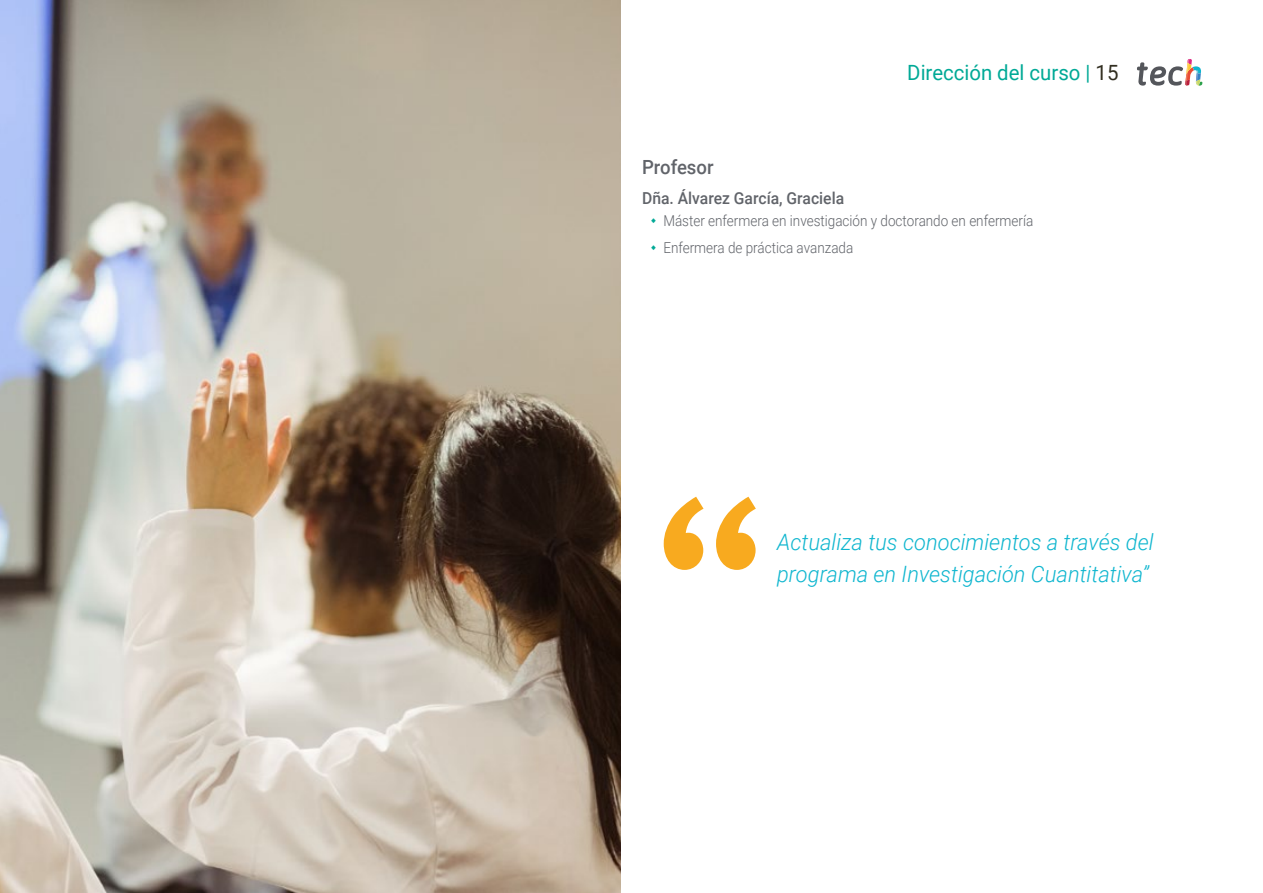
<style>
.page{position:relative;width:1263px;height:893px;background:#fff}
.page>*{position:absolute;margin:0;border:0;box-sizing:border-box;transform-origin:0 0}
.t1{font:italic 300 22.5px/31.5px "Roboto";color:#0fb6cf}
.t2{font:21px "Roboto";color:#00a996}
.t3{font:500 19.5px "Roboto";color:#61646a;scale:.95 1}
.t4{font:500 16.5px "Roboto";color:#61646a;scale:.95 1}
.t5{font:300 15px/26.7px "Roboto";color:#61646a;scale:.9 1}
.s1{color:#312e20}
</style>
<div class="page">
<img style="left:0;top:0;width:621px;height:893px">
<svg style="left:1137px;top:59px;width:65px;height:27px"></svg>
<svg style="left:664px;top:497px;width:92px;height:73px"></svg>
<h2 class="t2" style="left:907px;top:57px;width:213px">Dirección del curso | <span class="s1">15</span></h2>
<h3 class="t3" style="left:642px;top:154px;width:77px">Profesor</h3>
<p class="t4" style="left:642px;top:186px;width:214px">Dña. Álvarez García, Graciela</p>
<p class="t5" style="left:663px;top:207px;width:412px">Máster enfermera en investigación y doctorando en enfermería<br>Enfermera de práctica avanzada</p>
<h1 class="t1" style="left:777px;top:526px;width:378px">Actualiza tus conocimientos a través del programa en Investigación Cuantitativa”</h1>
</div>
